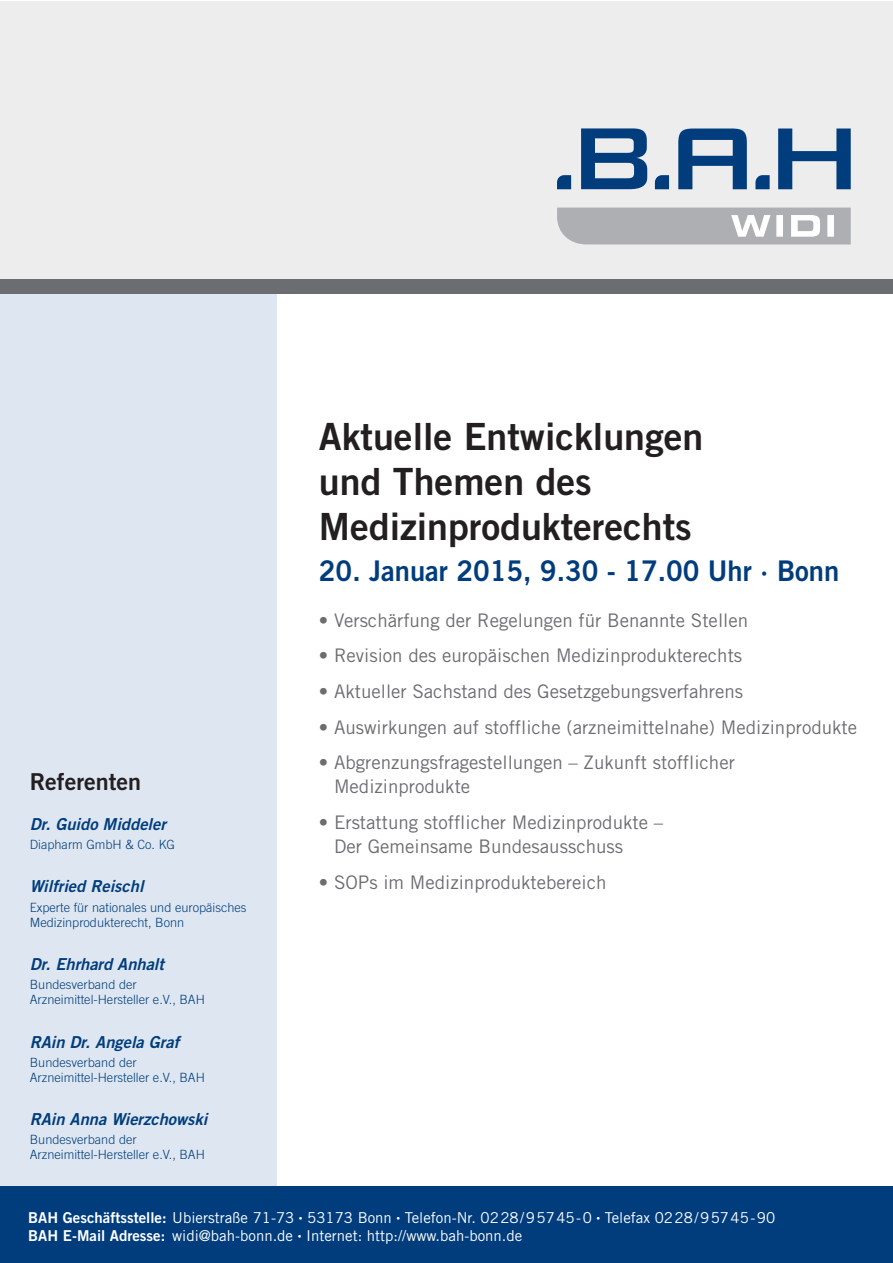
<style>
.page{position:relative;width:893px;height:1263px;background:#fff}
.page>*{position:absolute;margin:0;border:0;box-sizing:border-box;transform-origin:0 0}
.t1{font:37.5px/45px "Trade Gothic Bold Two";color:#231f20}
.t2{font:28.5px "Trade Gothic Bold Two";color:#013d7d;scale:.96 1}
.t3{font:23.25px "Trade Gothic Bold Two";color:#231f20}
.t4{font:18.75px/23.9px "Trade Gothic LT";color:#6c6d70}
.t5{font:italic 16.5px "Trade Gothic Bold Two";color:#013d7d}
.t6{font:15px/18px "Trade Gothic LT";color:#fff}
.t7{font:300 12.75px/15px "Trade Gothic";color:#013d7d}
.s1{font-family:"Trade Gothic Bold Two"}
.s2{font-size:7.5px}
</style>
<div class="page">
<div style="left:0;top:278px;width:276px;height:985px;background:#dee7f1"></div>
<div style="left:0;top:1186px;width:892px;height:77px;background:#013d7d"></div>
<div style="left:0;top:278px;width:892px;height:16px;background:#6c6d70"></div>
<div style="left:0;top:1px;width:892px;height:277px;background:#ededee"></div>
<svg style="left:778px;top:129px;width:73px;height:60px"></svg>
<svg style="left:678px;top:129px;width:69px;height:60px"></svg>
<svg style="left:581px;top:128px;width:66px;height:61px"></svg>
<svg style="left:755px;top:175px;width:15px;height:14px"></svg>
<svg style="left:655px;top:175px;width:14px;height:14px"></svg>
<svg style="left:557px;top:175px;width:14px;height:14px"></svg>
<svg style="left:557px;top:208px;width:294px;height:36px;background:#b8b9bc"></svg>
<p class="t3" style="left:30px;top:767px;width:113px">Referenten</p>
<p class="t5" style="left:30px;top:814px;width:138px">Dr. Guido Middeler</p>
<p class="t7" style="left:30px;top:837px;width:147px">Diapharm GmbH &amp; Co. KG</p>
<p class="t5" style="left:30px;top:876px;width:115px">Wilfried Reischl</p>
<p class="t7" style="left:30px;top:899px;width:218px">Experte für nationales und europäisches<br>Medizinprodukterecht, Bonn</p>
<p class="t5" style="left:30px;top:954px;width:136px">Dr. Ehrhard Anhalt</p>
<p class="t7" style="left:30px;top:977px;width:177px">Bundesverband der<br>Arzneimittel-Hersteller e.V., BAH</p>
<p class="t5" style="left:30px;top:1031px;width:151px">RAin Dr. Angela Graf</p>
<p class="t7" style="left:30px;top:1054px;width:177px">Bundesverband der<br>Arzneimittel-Hersteller e.V., BAH</p>
<p class="t5" style="left:30px;top:1109px;width:179px">RAin Anna Wierzchowski</p>
<p class="t7" style="left:30px;top:1132px;width:177px">Bundesverband der<br>Arzneimittel-Hersteller e.V., BAH</p>
<h1 class="t1" style="left:319px;top:413px;width:386px">Aktuelle Entwicklungen und Themen des<br>Medizinprodukterechts</h1>
<h2 class="t2" style="left:319px;top:553px;width:544px">20. Januar 2015, 9.30 - 17.00 Uhr · Bonn</h2>
<p class="t4" style="left:319px;top:608px;width:431px">• Verschärfung der Regelungen für Benannte Stellen</p>
<p class="t4" style="left:319px;top:643px;width:425px">• Revision des europäischen Medizinprodukterechts</p>
<p class="t4" style="left:319px;top:679px;width:426px">• Aktueller Sachstand des Gesetzgebungsverfahrens</p>
<p class="t4" style="left:319px;top:715px;width:540px">• Auswirkungen auf stoffliche (arzneimittelnahe) Medizinprodukte</p>
<p class="t4" style="left:334px;top:751px;width:402px;text-indent:-15px">• Abgrenzungsfragestellungen – Zukunft stofflicher<br>Medizinprodukte</p>
<p class="t4" style="left:334px;top:810px;width:331px;text-indent:-15px">• Erstattung stofflicher Medizinprodukte –<br>Der Gemeinsame Bundesausschuss</p>
<p class="t4" style="left:319px;top:870px;width:289px">• SOPs im Medizinproduktebereich</p>
<p class="t6" style="left:28px;top:1209px;width:748px"><span class="s1">BAH Geschäftsstelle:</span> Ubierstraße 71-73 <sup>•</sup> 53173 Bonn <sup>•</sup> Telefon-Nr. 0228/95745-0 <sup>•</sup> Telefax 0228/95745-90<br><span class="s1">BAH E-Mail Adresse:</span> widi@bah-bonn.de <span class="s2">•</span> Internet: http://www.bah-bonn.de</p>
</div>
